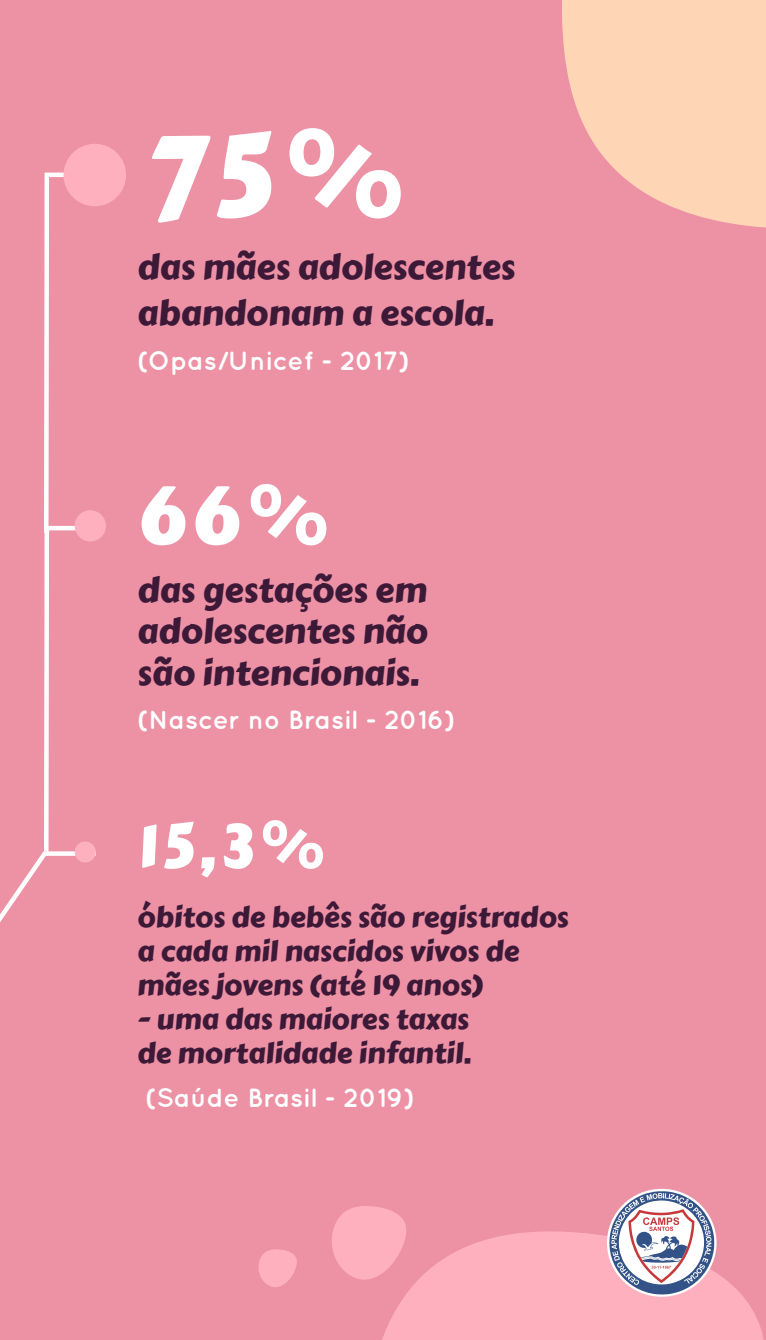
<style>
.page{position:relative;width:766px;height:1340px;background:#fff}
.page>*{position:absolute;margin:0;border:0;box-sizing:border-box;transform-origin:0 0}
.t1{font:112.5px "Carter One";color:#fff}
.t2{font:76.5px "Carter One";color:#fff}
.t3{font:60.75px "Carter One";color:#fff}
.t4{font:34.43px/41.4px "Carter One";color:#3d1938}
.t5{font:28.35px/34px "Carter One";color:#3d1938}
.t6{font:700 26.32px "Quicksand";color:#fff}
</style>
<div class="page">
<div style="left:0;top:0;width:765px;height:1339px;background:#ed91a5"></div>
<svg style="left:0;top:172px;width:100px;height:750px"></svg>
<div style="left:75px;top:510px;width:31px;height:31px;background:#ffb0bf;border-radius:50%"></div>
<div style="left:63px;top:144px;width:63px;height:62px;background:#ffb0bf;border-radius:50%"></div>
<svg style="left:382px;top:1230px;width:382px;height:109px;fill:#ffb0bf"></svg>
<svg style="left:562px;top:0;width:203px;height:228px;fill:#ffd6b5"></svg>
<svg style="left:332px;top:1206px;width:75px;height:74px"></svg>
<svg style="left:258px;top:1249px;width:39px;height:38px"></svg>
<svg style="left:609px;top:1191px;width:106px;height:104px;background:#c3b3c4"></svg>
<h1 class="t1" style="left:146px;top:91px;width:257px">75%</h1>
<p class="t4" style="left:137px;top:244px;width:379px;line-height:46.1px">das mães adolescentes abandonam a escola.</p>
<p class="t6" style="left:137px;top:344px;width:274px">(Opas/Unicef - 2017)</p>
<h2 class="t2" style="left:137px;top:459px;width:191px">66%</h2>
<p class="t4" style="left:137px;top:569px;width:292px;text-align:justify">das gestações em adolescentes não são intencionais.</p>
<p class="t6" style="left:137px;top:704px;width:319px">(Nascer no Brasil - 2016)</p>
<h3 class="t3" style="left:137px;top:800px;width:188px">15,3%</h3>
<p class="t5" style="left:137px;top:900px;width:432px">óbitos de bebês são registrados a cada mil nascidos vivos de mães jovens (até 19 anos)</p>
<p class="t5" style="left:137px;top:1002px;width:335px">- uma das maiores taxas de mortalidade infantil.</p>
<p class="t6" style="left:145px;top:1082px;width:271px">(Saúde Brasil - 2019)</p>
</div>
